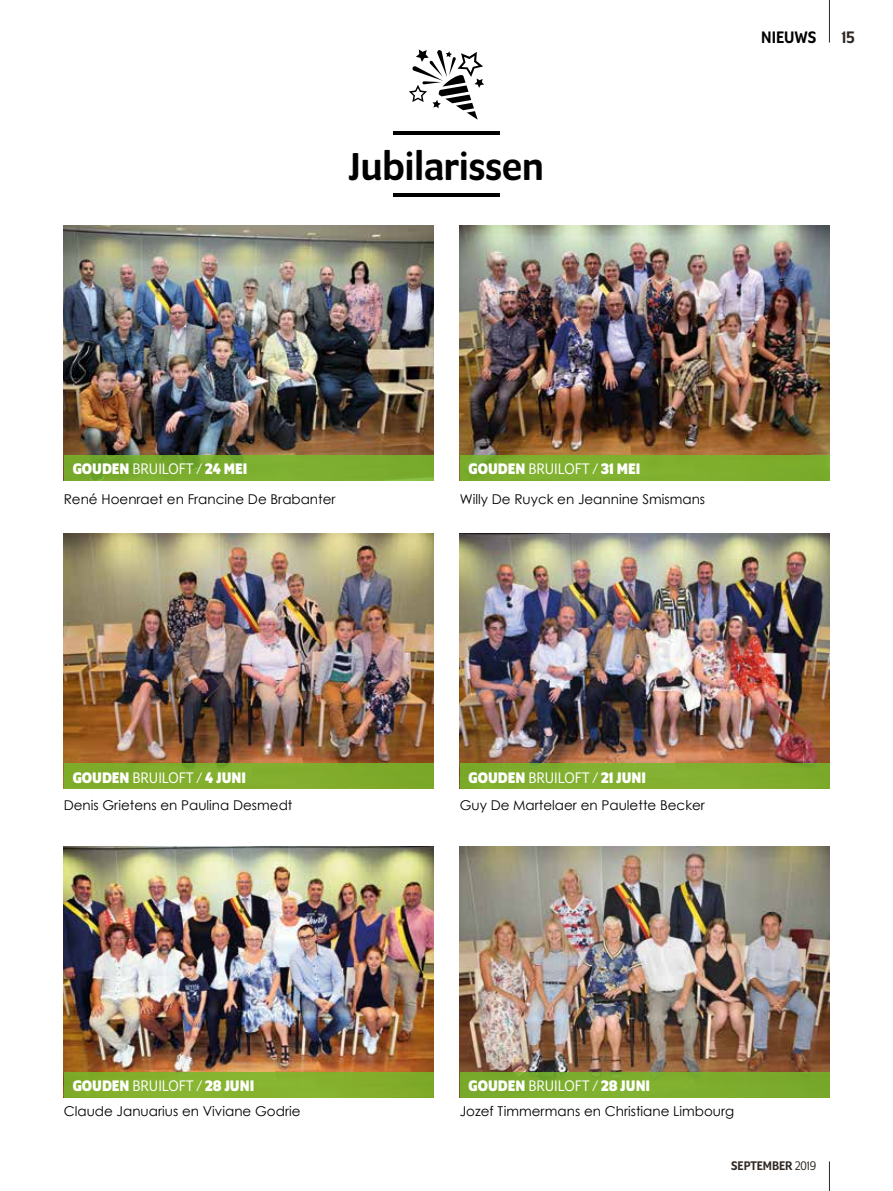
<style>
.page{position:relative;width:893px;height:1191px;background:#fff}
.page>*{position:absolute;margin:0;border:0;box-sizing:border-box;transform-origin:0 0}
.t1{font:500 42px "Program OT";color:#000}
.t2{font:500 18px "Program OT";color:#000}
.t3{font:500 18px "Program OT";color:#2f2721}
.t4{font:700 16.5px "Program OT";color:#fff}
.t5{font:13.5px "Century Gothic";color:#000}
.t6{font:500 13.5px "Program OT";color:#2f2721}
.s1{font-weight:400}
</style>
<div class="page">
<hr style="left:829px;top:1161px;width:1px;height:30px;background:#2f2721">
<hr style="left:829px;top:0;width:1px;height:43px;background:#2f2721">
<img style="left:64px;top:225px;width:370px;height:230px">
<img style="left:460px;top:225px;width:370px;height:230px">
<img style="left:64px;top:533px;width:370px;height:230px">
<img style="left:460px;top:533px;width:370px;height:230px">
<img style="left:64px;top:846px;width:370px;height:225px">
<img style="left:460px;top:846px;width:370px;height:225px">
<svg style="left:64px;top:455px;width:370px;height:25px;background:#78ab2d"></svg>
<div style="left:460px;top:455px;width:370px;height:25px;background:#7fae2e"></div>
<div style="left:64px;top:763px;width:370px;height:26px;background:#81ad2c"></div>
<div style="left:460px;top:763px;width:370px;height:26px;background:#82ae2f"></div>
<div style="left:64px;top:1071px;width:370px;height:26px;background:#85b02e"></div>
<div style="left:460px;top:1071px;width:370px;height:26px;background:#7cac2d"></div>
<hr style="left:393px;top:131px;width:107px;height:4px;background:#000">
<hr style="left:393px;top:193px;width:107px;height:4px;background:#000">
<svg style="left:409px;top:49px;width:75px;height:71px"></svg>
<h1 class="t1" style="left:349px;top:143px;width:196px">Jubilarissen</h1>
<h2 class="t2" style="left:761px;top:27px;width:57px">NIEUWS</h2>
<h2 class="t3" style="left:842px;top:27px;width:14px">15</h2>
<p class="t4" style="left:73px;top:459px;width:176px">GOUDEN <span class="s1">BRUILOFT /</span> 24 MEI</p>
<p class="t4" style="left:469px;top:459px;width:173px">GOUDEN <span class="s1">BRUILOFT /</span> 31 MEI</p>
<p class="t5" style="left:64px;top:491px;width:273px">René Hoenraet en Francine De Brabanter</p>
<p class="t5" style="left:460px;top:491px;width:247px">Willy De Ruyck en Jeannine Smismans</p>
<p class="t4" style="left:73px;top:767px;width:175px">GOUDEN <span class="s1">BRUILOFT /</span> 4 JUNI</p>
<p class="t4" style="left:469px;top:767px;width:179px">GOUDEN <span class="s1">BRUILOFT /</span> 21 JUNI</p>
<p class="t5" style="left:64px;top:797px;width:230px">Denis Grietens en Paulina Desmedt</p>
<p class="t5" style="left:460px;top:797px;width:247px">Guy De Martelaer en Paulette Becker</p>
<p class="t4" style="left:73px;top:1076px;width:183px">GOUDEN <span class="s1">BRUILOFT /</span> 28 JUNI</p>
<p class="t4" style="left:469px;top:1076px;width:183px">GOUDEN <span class="s1">BRUILOFT /</span> 28 JUNI</p>
<p class="t5" style="left:64px;top:1103px;width:238px">Claude Januarius en Viviane Godrie</p>
<p class="t5" style="left:460px;top:1103px;width:276px">Jozef Timmermans en Christiane Limbourg</p>
<p class="t6" style="left:731px;top:1158px;width:87px">SEPTEMBER <span class="s1">2019</span></p>
</div>
